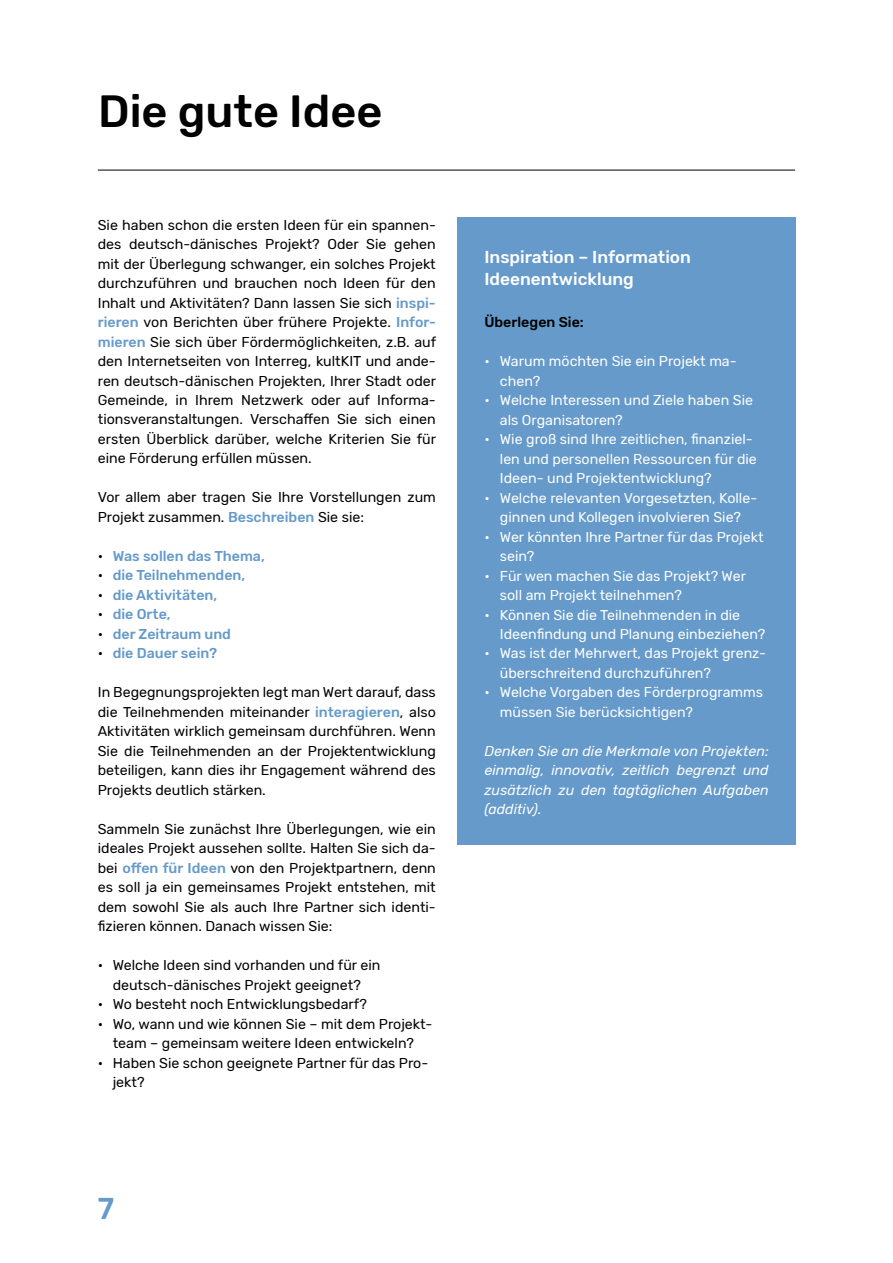
<style>
.page{position:relative;width:893px;height:1263px;background:#fff}
.page>*{position:absolute;margin:0;border:0;box-sizing:border-box;transform-origin:0 0}
.t1{font:500 45px "Rubik";color:#000}
.t2{font:500 30px "Rubik";color:#659aca}
.t3{font:500 17.25px/22.5px "Rubik";color:#fff}
.t4{font:14.25px/19.5px "Rubik";color:#000;text-align:justify}
.t5{font:14.25px/19.5px "Rubik";color:#fff}
.t6{font:italic 14.25px/19.5px "Rubik";color:#fff;text-align:justify}
.t7{font:500 14.25px "Rubik";color:#659aca}
.t8{font:500 14.25px "Rubik";color:#000}
.s1{font-weight:500;color:#659aca}
.s2{font-weight:400;color:#000}
</style>
<div class="page">
<div style="left:457px;top:217px;width:338px;height:627px;background:#659aca"></div>
<hr style="left:98px;top:170px;width:697px;height:1px;background:#000">
<h1 class="t1" style="left:98px;top:86px;width:286px">Die gute Idee</h1>
<p class="t4" style="left:98px;top:215px;width:340px">Sie haben schon die ersten Ideen für ein spannen&shy;des deutsch-dänisches Projekt? Oder Sie gehen mit der Überlegung schwanger, ein solches Projekt durchzuführen und brauchen noch Ideen für den Inhalt und Aktivitäten? Dann lassen Sie sich <span class="s1">inspi&shy;rieren</span> von Berichten über frühere Projekte. <span class="s1">Infor&shy;mieren</span> Sie sich über Fördermöglichkeiten, z.B. auf den Internetseiten von Interreg, kultKIT und ande&shy;ren deutsch-dänischen Projekten, Ihrer Stadt oder Gemeinde, in Ihrem Netzwerk oder auf Informa&shy;tionsveranstaltungen. Verschaffen Sie sich einen ersten Überblick darüber, welche Kriterien Sie für eine Förderung erfüllen müssen.</p>
<p class="t4" style="left:98px;top:488px;width:340px">Vor allem aber tragen Sie Ihre Vorstellungen zum<br>Projekt zusammen. <span class="s1">Beschreiben</span> Sie sie:</p>
<p class="t7" style="left:98px;top:548px;width:169px"><span class="s2">•</span> Was sollen das Thema,</p>
<p class="t7" style="left:98px;top:567px;width:149px"><span class="s2">•</span> die Teilnehmenden,</p>
<p class="t7" style="left:98px;top:587px;width:121px"><span class="s2">•</span> die Aktivitäten,</p>
<p class="t7" style="left:98px;top:606px;width:74px"><span class="s2">•</span> die Orte,</p>
<p class="t7" style="left:98px;top:626px;width:135px"><span class="s2">•</span> der Zeitraum und</p>
<p class="t7" style="left:98px;top:645px;width:121px"><span class="s2">•</span> die Dauer sein?</p>
<p class="t4" style="left:98px;top:683px;width:340px">In Begegnungsprojekten legt man Wert darauf, dass die Teilnehmenden miteinander <span class="s1">interagieren</span>, also Aktivitäten wirklich gemeinsam durchführen. Wenn Sie die Teilnehmenden an der Projektentwicklung beteiligen, kann dies ihr Engagement während des Projekts deutlich stärken.</p>
<p class="t4" style="left:98px;top:820px;width:340px">Sammeln Sie zunächst Ihre Überlegungen, wie ein ideales Projekt aussehen sollte. Halten Sie sich da&shy;bei <span class="s1">offen für Ideen</span> von den Projektpartnern, denn es soll ja ein gemeinsames Projekt entstehen, mit dem sowohl Sie als auch Ihre Partner sich identi&shy;fizieren können. Danach wissen Sie:</p>
<p class="t4" style="left:98px;top:956px;width:284px;text-align:center">• Welche Ideen sind vorhanden und für ein deutsch-dänisches Projekt geeignet?</p>
<p class="t4" style="left:98px;top:995px;width:271px">• Wo besteht noch Entwicklungsbedarf?</p>
<p class="t4" style="left:98px;top:1015px;width:336px;text-align:center">• Wo, wann und wie können Sie – mit dem Projekt&shy;team – gemeinsam weitere Ideen entwickeln?</p>
<p class="t4" style="left:113px;top:1053px;width:317px;text-indent:-15px">• Haben Sie schon geeignete Partner für das Pro&shy;jekt?</p>
<h2 class="t2" style="left:98px;top:1191px;width:18px">7</h2>
<p class="t3" style="left:484px;top:246px;width:208px">Inspiration – Information<br>Ideenentwicklung</p>
<p class="t8" style="left:484px;top:314px;width:101px">Überlegen Sie:</p>
<p class="t5" style="left:500px;top:352px;width:238px;text-indent:-16px">• Warum möchten Sie ein Projekt ma&shy;chen?</p>
<p class="t5" style="left:500px;top:391px;width:255px;text-indent:-16px">• Welche Interessen und Ziele haben Sie als Organisatoren?</p>
<p class="t5" style="left:500px;top:430px;width:258px;text-indent:-16px">• Wie groß sind Ihre zeitlichen, finanziel&shy;len und personellen Ressourcen für die<br>Ideen- und Projektentwicklung?</p>
<p class="t5" style="left:484px;top:488px;width:274px;text-align:center">• Welche relevanten Vorgesetzten, Kolle&shy;ginnen und Kollegen involvieren Sie?</p>
<p class="t5" style="left:500px;top:527px;width:265px;text-indent:-16px">• Wer könnten Ihre Partner für das Projekt sein?</p>
<p class="t5" style="left:500px;top:566px;width:248px;text-indent:-16px">• Für wen machen Sie das Projekt? Wer soll am Projekt teilnehmen?</p>
<p class="t5" style="left:500px;top:605px;width:267px;text-indent:-16px">• Können Sie die Teilnehmenden in die<br>Ideenfindung und Planung einbeziehen?</p>
<p class="t5" style="left:500px;top:644px;width:268px;text-indent:-16px">• Was ist der Mehrwert, das Projekt grenz&shy;überschreitend durchzuführen?</p>
<p class="t5" style="left:500px;top:683px;width:265px;text-indent:-16px">• Welche Vorgaben des Förderprogramms müssen Sie berücksichtigen?</p>
<p class="t6" style="left:484px;top:742px;width:286px">Denken Sie an die Merkmale von Projekten: einmalig, innovativ, zeitlich begrenzt und zusätzlich zu den tagtäglichen Aufgaben (additiv).</p>
</div>
